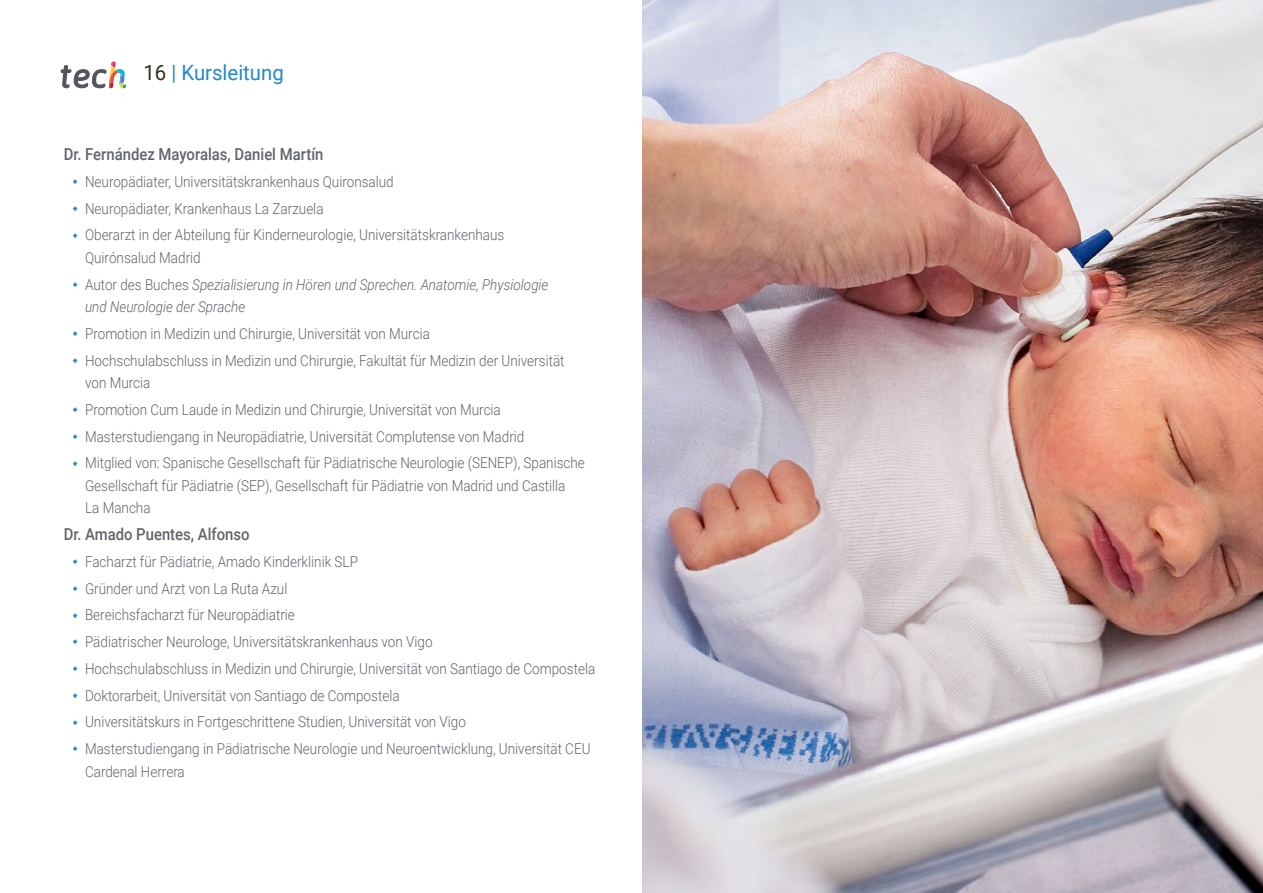
<style>
.page{position:relative;width:1263px;height:893px;background:#fff}
.page>*{position:absolute;margin:0;border:0;box-sizing:border-box;transform-origin:0 0}
.t1{font:21px "Roboto";color:#2488c9}
.t2{font:500 16.5px "Roboto";color:#61646a;scale:.9 1}
.t3{font:300 15px/26.7px "Roboto";color:#61646a;scale:.9 1}
.t4{font:italic 300 15px/26.7px "Roboto";color:#61646a;scale:.9 1}
.s1{color:#312e20}
.s2{font-style:normal}
</style>
<div class="page">
<svg style="left:61px;top:62px;width:65px;height:27px"></svg>
<img style="left:642px;top:0;width:621px;height:893px">
<h1 class="t1" style="left:144px;top:57px;width:142px"><span class="s1">16</span> | Kursleitung</h1>
<p class="t2" style="left:64px;top:143px;width:290px">Dr. Fernández Mayoralas, Daniel Martín</p>
<p class="t3" style="left:85px;top:168px;width:467px">Neuropädiater, Universitätskrankenhaus Quironsalud<br>Neuropädiater, Krankenhaus La Zarzuela<br>Oberarzt in der Abteilung für Kinderneurologie, Universitätskrankenhaus</p>
<p class="t4" style="left:85px;top:244px;width:516px"><span class="s2">Quirónsalud Madrid<br>Autor des Buches</span> Spezialisierung in Hören und Sprechen. Anatomie, Physiologie</p>
<p class="t4" style="left:85px;top:293px;width:180px">und Neurologie der Sprache</p>
<p class="t3" style="left:85px;top:320px;width:534px">Promotion in Medizin und Chirurgie, Universität von Murcia<br>Hochschulabschluss in Medizin und Chirurgie, Fakultät für Medizin der Universität</p>
<p class="t3" style="left:85px;top:369px;width:557px">von Murcia<br>Promotion Cum Laude in Medizin und Chirurgie, Universität von Murcia Masterstudiengang in Neuropädiatrie, Universität Complutense von Madrid<br>Mitglied von: Spanische Gesellschaft für Pädiatrische Neurologie (SENEP), Spanische</p>
<p class="t3" style="left:85px;top:474px;width:535px;line-height:22.5px">Gesellschaft für Pädiatrie (SEP), Gesellschaft für Pädiatrie von Madrid und Castilla<br>La Mancha</p>
<p class="t2" style="left:64px;top:523px;width:208px">Dr. Amado Puentes, Alfonso</p>
<p class="t3" style="left:85px;top:548px;width:568px">Facharzt für Pädiatrie, Amado Kinderklinik SLP<br>Gründer und Arzt von La Ruta Azul<br>Bereichsfacharzt für Neuropädiatrie<br>Pädiatrischer Neurologe, Universitätskrankenhaus von Vigo<br>Hochschulabschluss in Medizin und Chirurgie, Universität von Santiago de Compostela Doktorarbeit, Universität von Santiago de Compostela<br>Universitätskurs in Fortgeschrittene Studien, Universität von Vigo<br>Masterstudiengang in Pädiatrische Neurologie und Neuroentwicklung, Universität CEU</p>
<p class="t3" style="left:85px;top:757px;width:112px">Cardenal Herrera</p>
</div>
